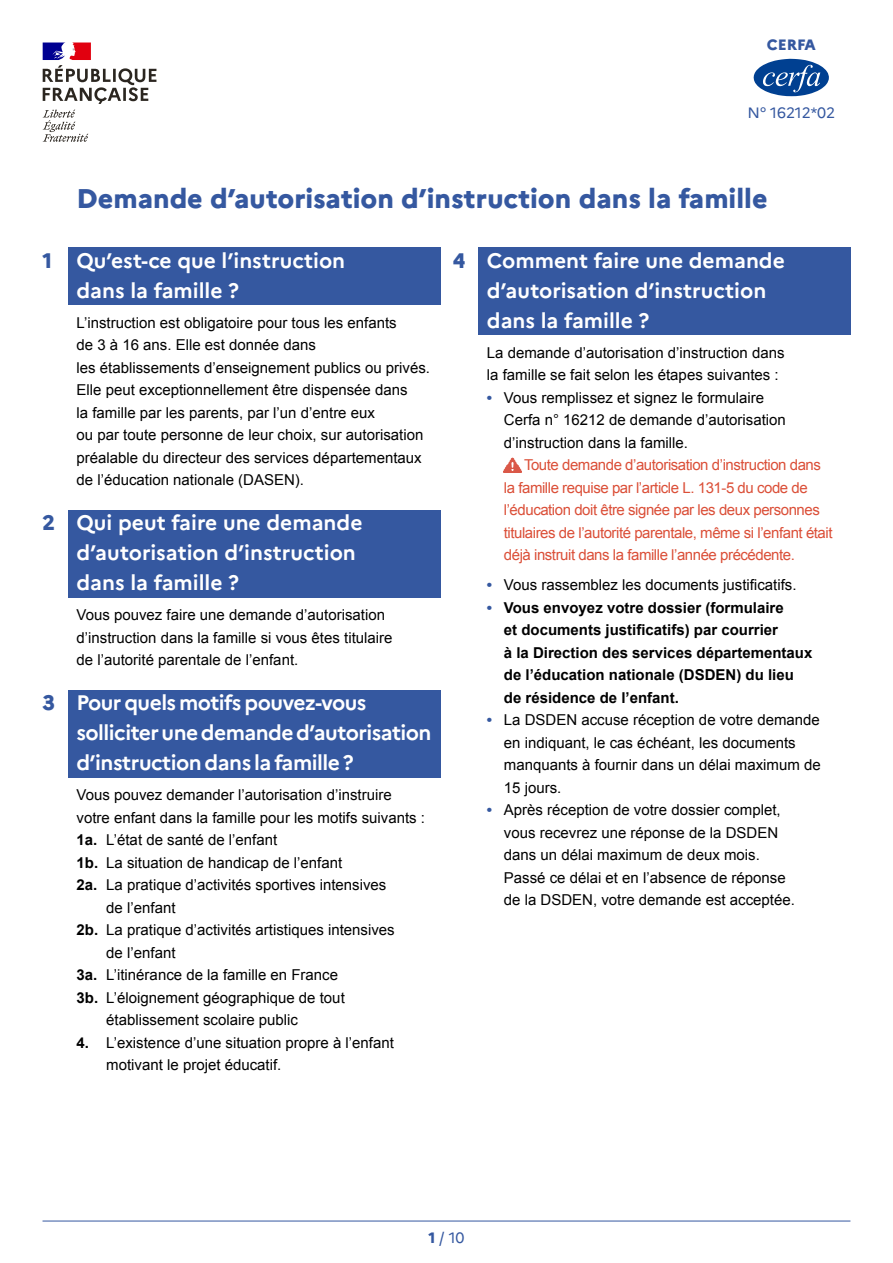
<style>
.page{position:relative;width:893px;height:1263px;background:#fff}
.page>*{position:absolute;margin:0;border:0;box-sizing:border-box;transform-origin:0 0}
.t1{font:800 27px "Marianne";color:#3558a0}
.t2{font:700 21px/30px "Marianne";color:#fff}
.t3{font:700 21px/30px "Marianne";letter-spacing:-.025em;color:#fff}
.t4{font:15px/22.5px "Arial";color:#000}
.t5{font:15px/22.5px "Arial";letter-spacing:-.03em;color:#db4f38}
.t6{font:700 15px/22.5px "Arial";color:#000}
.t7{font:15px "Marianne";letter-spacing:-.005em;color:#3558a0}
.t8{font:800 15px "Marianne";color:#3558a0}
.s1{font-weight:800;color:#3558a0}
.s2{font-weight:700}
.s3{font-weight:700;color:#3558a0}
.s4{color:#3558a0}
.s5{font-weight:800}
</style>
<div class="page">
<hr style="left:43px;top:1221px;width:807px;height:1px;background:#3558a0">
<svg style="left:43px;top:43px;width:113px;height:61px"></svg>
<svg style="left:43px;top:110px;width:45px;height:32px"></svg>
<svg style="left:753px;top:59px;width:76px;height:37px"></svg>
<div style="left:68px;top:248px;width:372px;height:57px;background:#3558a0"></div>
<div style="left:68px;top:510px;width:372px;height:87px;background:#3558a0"></div>
<div style="left:68px;top:690px;width:372px;height:87px;background:#3558a0"></div>
<div style="left:478px;top:248px;width:372px;height:87px;background:#3558a0"></div>
<svg style="left:504px;top:457px;width:17px;height:16px"></svg>
<p class="t8" style="left:767px;top:36px;width:50px">CERFA</p>
<p class="t7" style="left:747px;top:103px;width:89px">N° 16212*02</p>
<h1 class="t1" style="left:77px;top:181px;width:693px">Demande d’autorisation d’instruction dans la famille</h1>
<h2 class="t2" style="left:77px;top:245px;width:270px;text-indent:-34px"><span class="s1">1</span> Qu’est-ce que l’instruction dans la famille ?</h2>
<p class="t4" style="left:77px;top:311px;width:355px">L’instruction est obligatoire pour tous les enfants<br>de 3 à 16 ans. Elle est donnée dans<br>les établissements d’enseignement publics ou privés.<br>Elle peut exceptionnellement être dispensée dans<br>la famille par les parents, par l’un d’entre eux<br>ou par toute personne de leur choix, sur autorisation préalable du directeur des services départementaux de l’éducation nationale (DASEN).</p>
<h2 class="t2" style="left:77px;top:508px;width:287px;text-indent:-34px"><span class="s1">2</span> Qui peut faire une demande d’autorisation d’instruction dans la famille ?</h2>
<p class="t4" style="left:77px;top:604px;width:317px">Vous pouvez faire une demande d’autorisation d’instruction dans la famille si vous êtes titulaire de l’autorité parentale de l’enfant.</p>
<h2 class="t3" style="left:77px;top:688px;width:357px;text-indent:-34px"><span class="s1">3</span> Pour quels motifs pouvez-vous solliciter une demande d’autorisation d’instruction dans la famille ?</h2>
<p class="t4" style="left:77px;top:784px;width:317px">Vous pouvez demander l’autorisation d’instruire</p>
<p class="t4" style="left:77px;top:806px;width:350px">votre enfant dans la famille pour les motifs suivants :</p>
<p class="t4" style="left:77px;top:829px;width:202px"><span class="s2">1a.</span> L’état de santé de l’enfant</p>
<p class="t4" style="left:77px;top:851px;width:267px"><span class="s2">1b.</span> La situation de handicap de l’enfant</p>
<p class="t4" style="left:77px;top:874px;width:311px"><span class="s2">2a.</span> La pratique d’activités sportives intensives</p>
<p class="t4" style="left:106px;top:896px;width:71px">de l’enfant</p>
<p class="t4" style="left:77px;top:919px;width:320px"><span class="s2">2b.</span> La pratique d’activités artistiques intensives</p>
<p class="t4" style="left:106px;top:941px;width:71px">de l’enfant</p>
<p class="t4" style="left:77px;top:964px;width:263px"><span class="s2">3a.</span> L’itinérance de la famille en France</p>
<p class="t4" style="left:77px;top:986px;width:270px"><span class="s2">3b.</span> L’éloignement géographique de tout</p>
<p class="t4" style="left:106px;top:1009px;width:193px">établissement scolaire public</p>
<p class="t4" style="left:106px;top:1031px;width:289px;text-indent:-30px"><span class="s2">4.</span> L’existence d’une situation propre à l’enfant motivant le projet éducatif.</p>
<h2 class="t2" style="left:487px;top:245px;width:299px;text-indent:-34px"><span class="s1">4</span> Comment faire une demande d’autorisation d’instruction dans la famille ?</h2>
<p class="t4" style="left:487px;top:341px;width:299px">La demande d’autorisation d’instruction dans la famille se fait selon les étapes suivantes :</p>
<p class="t4" style="left:504px;top:386px;width:283px;text-indent:-17px"><span class="s3">•</span> Vous remplissez et signez le formulaire<br>Cerfa n° 16212 de demande d’autorisation d’instruction dans la famille.</p>
<p class="t5" style="left:504px;top:454px;width:330px;text-indent:20px">Toute demande d’autorisation d’instruction dans la famille requise par l’article L. 131-5 du code de l’éducation doit être signée par les deux personnes titulaires de l’autorité parentale, même si l’enfant était déjà instruit dans la famille l’année précédente.</p>
<p class="t4" style="left:487px;top:574px;width:311px"><span class="s3">•</span> Vous rassemblez les documents justificatifs.</p>
<p class="t6" style="left:504px;top:597px;width:310px;text-indent:-17px"><span class="s4">•</span> Vous envoyez votre dossier (formulaire<br>et documents justificatifs) par courrier<br>à la Direction des services départementaux de l’éducation nationale (DSDEN) du lieu de résidence de l’enfant.</p>
<p class="t4" style="left:504px;top:709px;width:318px;text-indent:-17px"><span class="s3">•</span> La DSDEN accuse réception de votre demande en indiquant, le cas échéant, les documents manquants à fournir dans un délai maximum de 15 jours.</p>
<p class="t4" style="left:504px;top:799px;width:292px;text-indent:-17px"><span class="s3">•</span> Après réception de votre dossier complet, vous recevrez une réponse de la DSDEN dans un délai maximum de deux mois.<br>Passé ce délai et en l’absence de réponse de la DSDEN, votre demande est acceptée.</p>
<p class="t7" style="left:428px;top:1228px;width:38px"><span class="s5">1</span> / 10</p>
</div>
